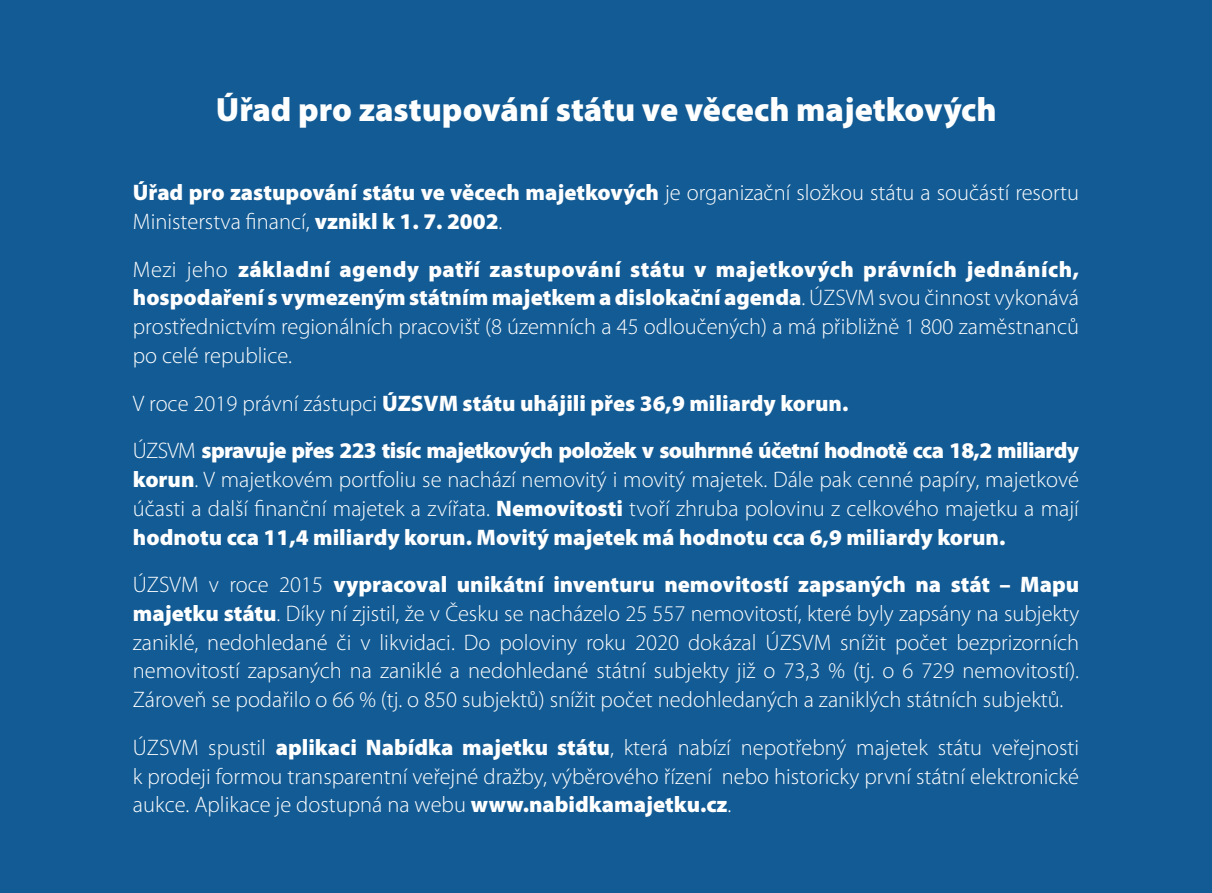
<style>
.page{position:relative;width:1212px;height:893px;background:#135b94}
.page>*{position:absolute;margin:0;border:0;box-sizing:border-box;transform-origin:0 0}
.t1{font:900 33.75px "Myriad Pro";color:#fff}
.t2{font:300 22.5px/28.8px "Myriad Pro";color:#fff;text-align:justify}
.t3{font:900 22.5px/47.7px "Myriad Pro";letter-spacing:-.03em;color:#fff}
.s1{font-weight:900}
.s2{font-weight:300}
</style>
<div class="page">
<h1 class="t1" style="left:216px;top:87px;width:782px">Úřad pro zastupování státu ve věcech majetkových</h1>
<p class="t2" style="left:133px;top:178px;width:948px"><span class="s1">Úřad pro zastupování státu ve věcech majetkových</span> je organizační složkou státu a součástí resortu<br>Ministerstva financí, <span class="s1">vznikl k 1. 7. 2002</span>.</p>
<p class="t2" style="left:133px;top:255px;width:948px">Mezi jeho <span class="s1">základní agendy patří zastupování státu v majetkových právních jednáních, hospodaření s vymezeným státním majetkem a dislokační agenda</span>. ÚZSVM svou činnost vykonává prostřednictvím regionálních pracovišť (8 územních a 45 odloučených) a má přibližně 1 800 zaměstnanců po celé republice.</p>
<p class="t3" style="left:133px;top:378px;width:948px"><span class="s2">V roce 2019 právní zástupci</span> ÚZSVM státu uhájili přes 36,9 miliardy korun.<br><span class="s2">ÚZSVM</span> spravuje přes 223 tisíc majetkových položek v souhrnné účetní hodnotě cca 18,2 miliardy</p>
<p class="t2" style="left:133px;top:465px;width:948px"><span class="s1">korun</span>. V majetkovém portfoliu se nachází nemovitý i movitý majetek. Dále pak cenné papíry, majetkové účasti a další finanční majetek a zvířata. <span class="s1">Nemovitosti</span> tvoří zhruba polovinu z celkového majetku a mají <span class="s1">hodnotu cca 11,4 miliardy korun. Movitý majetek má hodnotu cca 6,9 miliardy korun.</span></p>
<p class="t2" style="left:133px;top:570px;width:948px">ÚZSVM v roce 2015 <span class="s1">vypracoval unikátní inventuru nemovitostí zapsaných na stát – Mapu majetku státu</span>. Díky ní zjistil, že v Česku se nacházelo 25 557 nemovitostí, které byly zapsány na subjekty zaniklé, nedohledané či v likvidaci. Do poloviny roku 2020 dokázal ÚZSVM snížit počet bezprizorních nemovitostí zapsaných na zaniklé a nedohledané státní subjekty již o 73,3 % (tj. o 6 729 nemovitostí).<br>Zároveň se podařilo o 66 % (tj. o 850 subjektů) snížit počet nedohledaných a zaniklých státních subjektů.</p>
<p class="t2" style="left:133px;top:733px;width:948px">ÚZSVM spustil <span class="s1">aplikaci Nabídka majetku státu</span>, která nabízí nepotřebný majetek státu veřejnosti k prodeji formou transparentní veřejné dražby, výběrového řízení nebo historicky první státní elektronické aukce. Aplikace je dostupná na webu <span class="s1">www.nabidkamajetku.cz</span>.</p>
</div>
